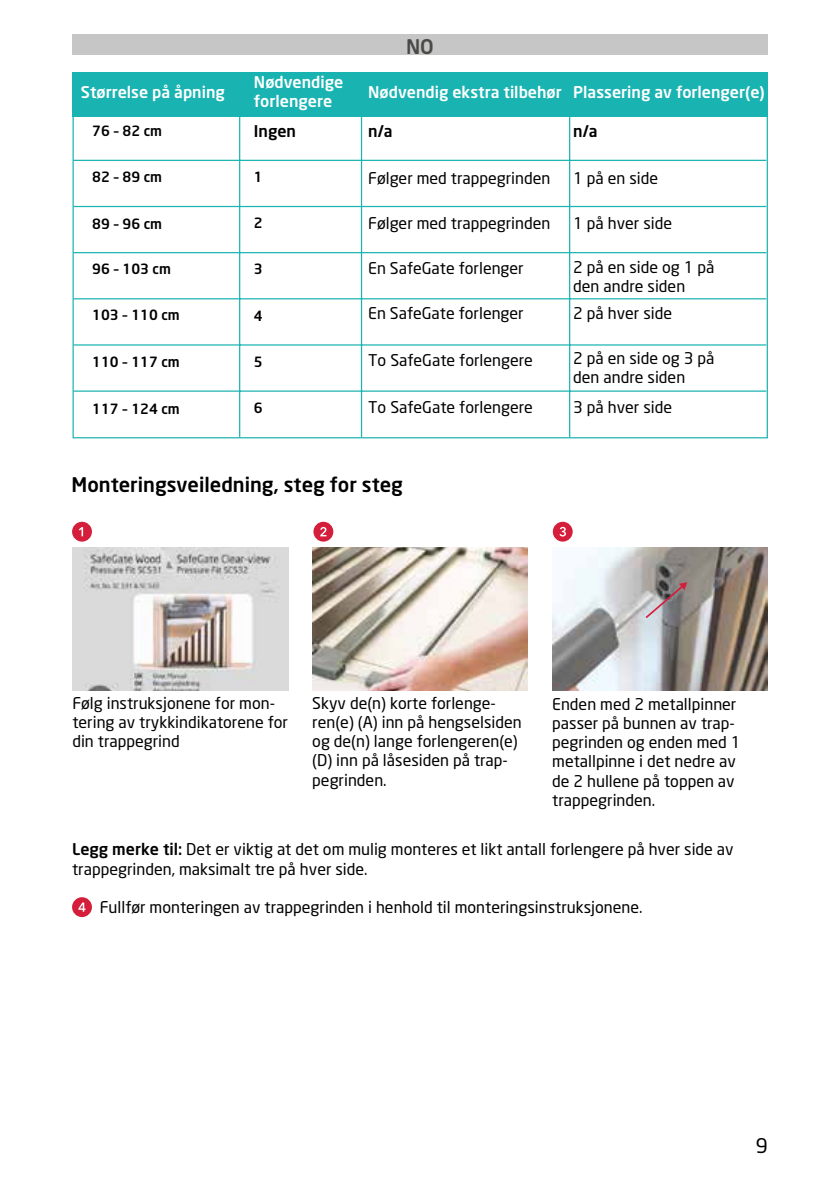
<style>
.page{position:relative;width:840px;height:1191px;background:#fff}
.page>*{position:absolute;margin:0;border:0;box-sizing:border-box;transform-origin:0 0}
.t1{font:500 20px "Neo Sans";color:#000}
.t2{font:500 20px "Neo Sans";color:#4a4a49}
.t3{font:20px "Neo Sans";color:#000}
.t4{font:16px/19.2px "Neo Sans";color:#000}
.t5{font:500 16px/19.2px "Neo Sans";color:#fff}
.t6{font:500 16px "Neo Sans";color:#000}
.t7{font:500 14px "Neo Sans";color:#000}
.s1{font-weight:500}
</style>
<div class="page">
<hr style="left:239px;top:116px;width:1px;height:321px;background:#19b3b1">
<hr style="left:361px;top:116px;width:1px;height:321px;background:#19b3b1">
<hr style="left:568px;top:116px;width:2px;height:321px;background:#19b3b1">
<hr style="left:73px;top:160px;width:692px;height:1px;background:#19b3b1">
<hr style="left:73px;top:206px;width:692px;height:1px;background:#19b3b1">
<hr style="left:73px;top:252px;width:692px;height:1px;background:#19b3b1">
<hr style="left:73px;top:298px;width:692px;height:1px;background:#19b3b1">
<hr style="left:73px;top:344px;width:692px;height:1px;background:#19b3b1">
<hr style="left:73px;top:390px;width:692px;height:2px;background:#19b3b1">
<div style="left:72px;top:72px;width:695px;height:45px;background:#19b3b1"></div>
<img style="left:552px;top:547px;width:215px;height:143px">
<img style="left:72px;top:547px;width:216px;height:143px">
<img style="left:312px;top:547px;width:215px;height:143px">
<svg style="left:643px;top:582px;width:43px;height:38px;background:#978c90"></svg>
<div style="left:552px;top:522px;width:20px;height:19px;background:#d51e3b;border-radius:50%"></div>
<svg style="left:559px;top:527px;width:6px;height:9px"></svg>
<div style="left:72px;top:522px;width:20px;height:19px;background:#d51e3b;border-radius:50%"></div>
<svg style="left:79px;top:527px;width:4px;height:9px"></svg>
<div style="left:313px;top:522px;width:20px;height:19px;background:#d51e3b;border-radius:50%"></div>
<svg style="left:320px;top:527px;width:6px;height:9px"></svg>
<div style="left:72px;top:897px;width:20px;height:20px;background:#d51e3b;border-radius:50%"></div>
<svg style="left:78px;top:902px;width:7px;height:9px"></svg>
<div style="left:72px;top:34px;width:695px;height:21px;background:#c6c6c6"></div>
<p class="t2" style="left:406px;top:34px;width:29px">NO</p>
<p class="t5" style="left:81px;top:82px;width:145px">Størrelse på åpning</p>
<p class="t5" style="left:254px;top:72px;width:91px">Nødvendige forlengere</p>
<p class="t5" style="left:368px;top:82px;width:398px">Nødvendig ekstra tilbehør Plassering av forlenger(e)</p>
<p class="t7" style="left:92px;top:122px;width:71px">76 – 82 cm</p>
<p class="t6" style="left:254px;top:121px;width:44px">Ingen</p>
<p class="t6" style="left:368px;top:121px;width:26px">n/a</p>
<p class="t6" style="left:573px;top:121px;width:26px">n/a</p>
<p class="t7" style="left:92px;top:168px;width:71px">82 – 89 cm</p>
<p class="t7" style="left:254px;top:168px;width:10px">1</p>
<p class="t7" style="left:254px;top:214px;width:10px">2</p>
<p class="t7" style="left:254px;top:260px;width:10px">3</p>
<p class="t7" style="left:254px;top:306px;width:10px">4</p>
<p class="t7" style="left:254px;top:352px;width:10px">5</p>
<p class="t7" style="left:254px;top:398px;width:10px">6</p>
<p class="t7" style="left:92px;top:215px;width:71px">89 – 96 cm</p>
<p class="t7" style="left:92px;top:260px;width:80px">96 – 103 cm</p>
<p class="t7" style="left:92px;top:306px;width:89px">103 – 110 cm</p>
<p class="t7" style="left:92px;top:353px;width:89px">110 – 117 cm</p>
<p class="t7" style="left:92px;top:400px;width:89px">117 – 124 cm</p>
<p class="t4" style="left:368px;top:168px;width:184px">Følger med trappegrinden</p>
<p class="t4" style="left:573px;top:168px;width:86px">1 på en side</p>
<p class="t4" style="left:573px;top:213px;width:100px">1 på hver side</p>
<p class="t4" style="left:573px;top:257px;width:143px">2 på en side og 1 på den andre siden</p>
<p class="t4" style="left:368px;top:213px;width:184px">Følger med trappegrinden</p>
<p class="t4" style="left:368px;top:258px;width:157px">En SafeGate forlenger</p>
<p class="t4" style="left:368px;top:304px;width:157px">En SafeGate forlenger</p>
<p class="t4" style="left:368px;top:350px;width:166px">To SafeGate forlengere</p>
<p class="t4" style="left:368px;top:397px;width:166px">To SafeGate forlengere</p>
<p class="t4" style="left:573px;top:304px;width:100px">2 på hver side</p>
<p class="t4" style="left:573px;top:348px;width:143px">2 på en side og 3 på den andre siden</p>
<p class="t4" style="left:573px;top:397px;width:100px">3 på hver side</p>
<p class="t1" style="left:71px;top:472px;width:333px">Monteringsveiledning, steg for steg</p>
<p class="t4" style="left:72px;top:693px;width:217px">Følg instruksjonene for mon&shy;tering av trykkindikatorene for din trappegrind</p>
<p class="t4" style="left:312px;top:693px;width:211px">Skyv de(n) korte forlenge&shy;ren(e) (A) inn på hengselsiden og de(n) lange forlengeren(e) (D) inn på låsesiden på trap&shy;pegrinden.</p>
<p class="t4" style="left:552px;top:694px;width:190px">Enden med 2 metallpinner passer på bunnen av trap&shy;pegrinden og enden med 1 metallpinne i det nedre av de 2 hullene på toppen av trappegrinden.</p>
<p class="t4" style="left:72px;top:839px;width:662px"><span class="s1">Legg merke til:</span> Det er viktig at det om mulig monteres et likt antall forlengere på hver side av trappegrinden, maksimalt tre på hver side.</p>
<p class="t4" style="left:100px;top:897px;width:544px">Fullfør monteringen av trappegrinden i henhold til monteringsinstruksjonene.</p>
<p class="t3" style="left:755px;top:1133px;width:14px">9</p>
</div>
